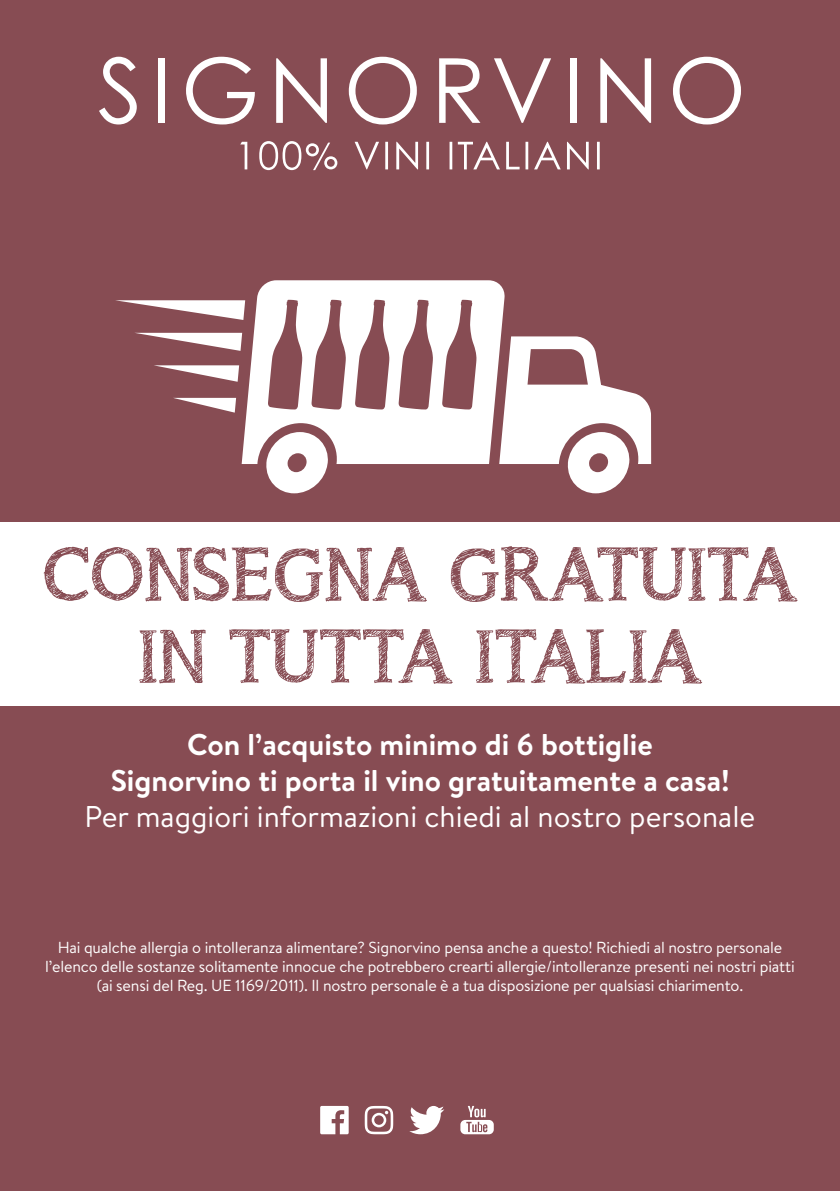
<style>
.page{position:relative;width:840px;height:1191px;background:#fff}
.page>*{position:absolute;margin:0;border:0;box-sizing:border-box;transform-origin:0 0}
.t1{font:74px/82px "asongforjennifer";letter-spacing:.02em;color:#874c53;text-align:center}
.t2{font:700 30px/36px "Brandon Text";color:#fff;text-align:center}
.t3{font:30px "Brandon Text";color:#fff}
.t4{font:16px/19.2px "Brandon Text";letter-spacing:-.01em;color:#fff;text-align:center}
</style>
<div class="page">
<div style="left:0;top:0;width:839px;height:1191px;background:#874c53"></div>
<svg style="left:115px;top:280px;width:535px;height:213px"></svg>
<svg style="left:442px;top:300px;width:34px;height:109px"></svg>
<svg style="left:398px;top:300px;width:34px;height:109px"></svg>
<svg style="left:355px;top:300px;width:34px;height:109px"></svg>
<svg style="left:311px;top:300px;width:34px;height:109px"></svg>
<svg style="left:268px;top:300px;width:34px;height:109px"></svg>
<div style="left:0;top:522px;width:839px;height:183px;background:#fff"></div>
<svg style="left:364px;top:1106px;width:29px;height:28px"></svg>
<svg style="left:409px;top:1106px;width:35px;height:28px"></svg>
<svg style="left:320px;top:1106px;width:28px;height:28px"></svg>
<svg style="left:460px;top:1106px;width:33px;height:28px"></svg>
<svg style="left:240px;top:141px;width:359px;height:29px"></svg>
<svg style="left:99px;top:57px;width:38px;height:67px"></svg>
<div style="left:158px;top:58px;width:7px;height:65px;background:#fff"></div>
<svg style="left:186px;top:57px;width:69px;height:67px"></svg>
<svg style="left:276px;top:58px;width:51px;height:65px"></svg>
<svg style="left:348px;top:57px;width:68px;height:67px"></svg>
<svg style="left:439px;top:58px;width:41px;height:65px"></svg>
<svg style="left:494px;top:58px;width:57px;height:65px"></svg>
<div style="left:569px;top:58px;width:7px;height:65px;background:#fff"></div>
<svg style="left:600px;top:58px;width:50px;height:65px"></svg>
<svg style="left:673px;top:57px;width:67px;height:67px"></svg>
<h1 class="t1" style="left:43px;top:533px;width:754px">CONSEGNA GRATUITA<br>IN TUTTA ITALIA</h1>
<h2 class="t2" style="left:111px;top:726px;width:619px">Con l’acquisto minimo di 6 bottiglie<br>Signorvino ti porta il vino gratuitamente a casa!</h2>
<h2 class="t3" style="left:85px;top:796px;width:672px">Per maggiori informazioni chiedi al nostro personale</h2>
<p class="t4" style="left:45px;top:937px;width:750px">Hai qualche allergia o intolleranza alimentare? Signorvino pensa anche a questo! Richiedi al nostro personale l’elenco delle sostanze solitamente innocue che potrebbero crearti allergie/intolleranze presenti nei nostri piatti (ai sensi del Reg. UE 1169/2011). Il nostro personale è a tua disposizione per qualsiasi chiarimento.</p>
</div>
